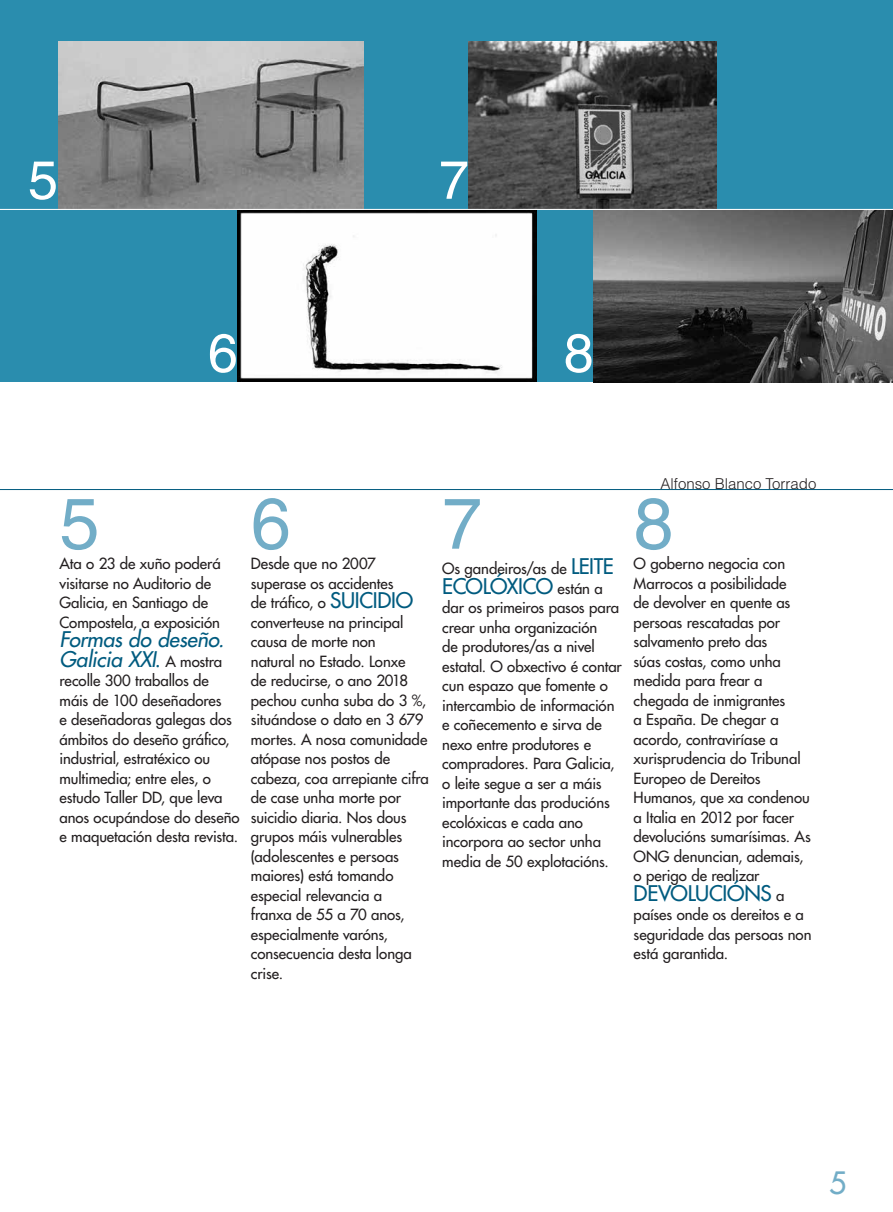
<style>
.page{position:relative;width:893px;height:1212px;background:#fff}
.page>*{position:absolute;margin:0;border:0;box-sizing:border-box;transform-origin:0 0}
.t1{font:72px "Helvetica LT Std";color:#72adc7}
.t2{font:54px "Helvetica LT Std";color:#fff}
.t3{font:500 30px "Futura Std";color:#72adc7}
.t4{font:italic 500 21px/19.5px "Futura Std";letter-spacing:-.01em;color:#005b7f}
.t5{font:500 21px "Futura Std";letter-spacing:-.035em;color:#005b7f}
.t6{font:500 21px "Futura Std";letter-spacing:-.015em;color:#005b7f}
.t7{font:500 15px/19.5px "Futura Std";letter-spacing:-.005em;color:#231f20}
.t8{font:300 15px "Helvetica LT Std";color:#231f20}
.s1{font-style:normal}
.s2{font-style:normal;font-size:15px;color:#231f20}
.s3{font-size:21px;color:#005b7f}
.s4{font-size:15px;color:#231f20}
</style>
<div class="page">
<hr style="left:0;top:489px;width:893px;height:1px;background:#005b7f">
<div style="left:0;top:0;width:893px;height:382px;background:#2a8dae"></div>
<img style="left:238px;top:210px;width:299px;height:172px">
<img style="left:594px;top:210px;width:299px;height:172px">
<img style="left:58px;top:41px;width:305px;height:168px">
<img style="left:468px;top:41px;width:248px;height:168px">
<hr style="left:0;top:209px;width:893px;height:1px;background:#fff">
<h2 class="t2" style="left:28px;top:148px;width:32px">5</h2>
<h2 class="t2" style="left:439px;top:148px;width:32px">7</h2>
<h2 class="t2" style="left:208px;top:322px;width:32px">6</h2>
<h2 class="t2" style="left:564px;top:322px;width:32px">8</h2>
<p class="t8" style="left:660px;top:475px;width:157px">Alfonso Blanco Torrado</p>
<h1 class="t1" style="left:60px;top:482px;width:42px">5</h1>
<h1 class="t1" style="left:251px;top:482px;width:42px">6</h1>
<h1 class="t1" style="left:442px;top:482px;width:42px">7</h1>
<h1 class="t1" style="left:633px;top:482px;width:42px">8</h1>
<p class="t7" style="left:60px;top:554px;width:163px">Ata o 23 de xuño poderá visitarse no Auditorio de<br>Galicia, en Santiago de<br>Compostela, a exposición</p>
<h3 class="t4" style="left:60px;top:630px;width:166px">Formas do deseño.<br>Galicia XXI<span class="s1">.</span> <span class="s2">A mostra</span></h3>
<p class="t7" style="left:60px;top:671px;width:182px">recolle 300 traballos de máis de 100 deseñadores<br>e deseñadoras galegas dos ámbitos do deseño gráfico, industrial, estratéxico ou multimedia; entre eles, o estudo Taller DD, que leva anos ocupándose do deseño e maquetación desta revista.</p>
<p class="t7" style="left:251px;top:554px;width:179px">Desde que no 2007 superase os accidentes<br>de tráfico, o <span class="s3">SUICIDIO </span>converteuse na principal causa de morte non<br>natural no Estado. Lonxe<br>de reducirse, o ano 2018 pechou cunha suba do 3 %, situándose o dato en 3 679 mortes. A nosa comunidade atópase nos postos de cabeza, coa arrepiante cifra de case unha morte por suicidio diaria. Nos dous grupos máis vulnerables (adolescentes e persoas maiores) está tomando especial relevancia a<br>franxa de 55 a 70 anos, especialmente varóns, consecuencia desta longa crise.</p>
<p class="t7" style="left:442px;top:559px;width:173px">Os gandeiros/as de <span class="s3">LEITE</span></p>
<h3 class="t5" style="left:442px;top:573px;width:162px">ECOLÓXICO <span class="s4">están a</span></h3>
<p class="t7" style="left:442px;top:598px;width:181px">dar os primeiros pasos para crear unha organización<br>de produtores/as a nivel estatal. O obxectivo é contar cun espazo que fomente o intercambio de información e coñecemento e sirva de nexo entre produtores e compradores. Para Galicia, o leite segue a ser a máis importante das producións ecolóxicas e cada ano incorpora ao sector unha media de 50 explotacións.</p>
<p class="t7" style="left:634px;top:554px;width:179px">O goberno negocia con<br>Marrocos a posibilidade<br>de devolver en quente as persoas rescatadas por salvamento preto das<br>súas costas, como unha medida para frear a chegada de inmigrantes<br>a España. De chegar a acordo, contraviríase a xurisprudencia do Tribunal<br>Europeo de Dereitos<br>Humanos, que xa condenou a Italia en 2012 por facer devolucións sumarísimas. As<br>ONG denuncian, ademais, o perigo de realizar</p>
<h3 class="t6" style="left:634px;top:880px;width:152px">DEVOLUCIÓNS <span class="s4">a</span></h3>
<p class="t7" style="left:634px;top:905px;width:179px">países onde os dereitos e a seguridade das persoas non está garantida.</p>
<h3 class="t3" style="left:829px;top:1164px;width:19px">5</h3>
</div>
